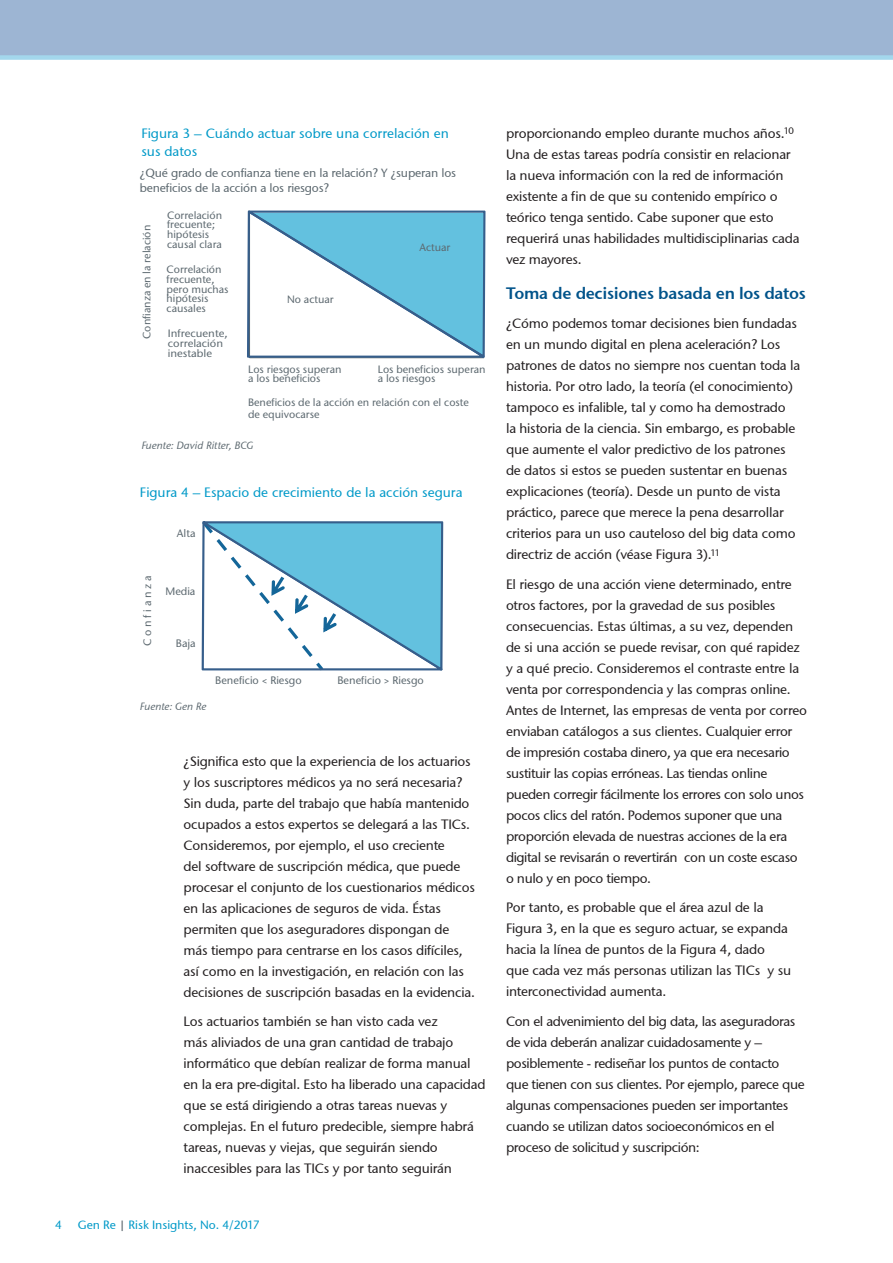
<style>
.page{position:relative;width:893px;height:1263px;background:#fff}
.page>*{position:absolute;margin:0;border:0;box-sizing:border-box;transform-origin:0 0}
.Subhead{font:600 16.5px "Stone Sans GC Re";letter-spacing:-.02em;color:#00538a}
.Bodytext{font:13.5px/21px "Stone Sans GC Re";letter-spacing:-.015em;color:#231f20}
.Grafic_Headline{font:13.5px/18px "Stone Sans GC Re";color:#0099c8}
.Bodytext-2{font:12px/15px "Stone Sans GC Re";letter-spacing:-.015em;color:#5c686f}
.t1{font:12px "Stone Sans GC Re";color:#0099c8}
.t2{font:10.8px "Stone Sans GC Re";color:#5d6970}
.t3{font:10.65px/9.6px "Stone Sans GC Re";color:#5d6970}
.t4{font:10.65px/9.6px "Stone Sans GC Re";color:#5d6970;scale:1.05 1}
.Source{font:italic 10.5px "Stone Sans GC Re";color:#5c686f}
.s1{color:#5c686f}
</style>
<div class="page">
<div style="left:0;top:0;width:893px;height:55px;background:#9db5d3"></div>
<div style="left:0;top:55px;width:893px;height:5px;background:#a3d7ec"></div>
<svg style="left:202px;top:521px;width:241px;height:149px"></svg>
<svg style="left:247px;top:211px;width:238px;height:147px"></svg>
<p class="Grafic_Headline" style="left:141px;top:124px;width:309px">Figura 3 – Cuándo actuar sobre una correlación en sus datos</p>
<p class="Bodytext-2" style="left:140px;top:165px;width:318px">¿Qué grado de confianza tiene en la relación? Y ¿superan los beneficios de la acción a los riesgos?</p>
<p class="t3" style="left:142px;top:339px;width:115px;rotate:-90deg">Confianza en la relación</p>
<p class="t3" style="left:167px;top:210px;width:57px">Correlación frecuente; hipótesis causal clara</p>
<p class="t3" style="left:167px;top:265px;width:63px">Correlación frecuente, pero muchas hipótesis causales</p>
<p class="t4" style="left:168px;top:329px;width:58px">Infrecuente, correlación inestable</p>
<p class="t3" style="left:287px;top:295px;width:48px">No actuar</p>
<p class="t3" style="left:419px;top:243px;width:32px">Actuar</p>
<p class="t3" style="left:378px;top:364px;width:109px">Los beneficios superan a los riesgos</p>
<p class="t3" style="left:248px;top:395px;width:222px;line-height:12.8px">Beneficios de la acción en relación con el coste de equivocarse</p>
<p class="t3" style="left:248px;top:364px;width:95px">Los riesgos superan a los beneficios</p>
<p class="Source" style="left:141px;top:439px;width:113px">Fuente: David Ritter, BCG</p>
<p class="Grafic_Headline" style="left:140px;top:484px;width:324px">Figura 4 – Espacio de crecimiento de la acción segura</p>
<p class="t2" style="left:177px;top:526px;width:20px">Alta</p>
<p class="t2" style="left:141px;top:646px;width:73px;rotate:-90deg">C o n f i a n z a</p>
<p class="t2" style="left:166px;top:585px;width:31px">Media</p>
<p class="t2" style="left:176px;top:637px;width:21px">Baja</p>
<p class="Source" style="left:140px;top:700px;width:68px">Fuente: Gen Re</p>
<p class="t2" style="left:215px;top:674px;width:88px">Beneficio &lt; Riesgo</p>
<p class="t2" style="left:337px;top:673px;width:88px">Beneficio &gt; Riesgo</p>
<p class="Bodytext" style="left:184px;top:750px;width:293px">¿Significa esto que la experiencia de los actuarios y los suscriptores médicos ya no será necesaria?<br>Sin duda, parte del trabajo que había mantenido ocupados a estos expertos se delegará a las TICs.<br>Consideremos, por ejemplo, el uso creciente<br>del software de suscripción médica, que puede procesar el conjunto de los cuestionarios médicos en las aplicaciones de seguros de vida. Éstas permiten que los aseguradores dispongan de más tiempo para centrarse en los casos difíciles, así como en la investigación, en relación con las decisiones de suscripción basadas en la evidencia.</p>
<p class="Bodytext" style="left:184px;top:1011px;width:303px">Los actuarios también se han visto cada vez<br>más aliviados de una gran cantidad de trabajo informático que debían realizar de forma manual en la era pre-digital. Esto ha liberado una capacidad que se está dirigiendo a otras tareas nuevas y complejas. En el futuro predecible, siempre habrá tareas, nuevas y viejas, que seguirán siendo inaccesibles para las TICs y por tanto seguirán</p>
<p class="t1" style="left:55px;top:1218px;width:8px">4</p>
<p class="t1" style="left:78px;top:1218px;width:183px">Gen Re <span class="s1">|</span> Risk Insights, No. 4/2017</p>
<p class="Bodytext" style="left:506px;top:122px;width:295px">proporcionando empleo durante muchos años.<sup>10<br></sup>Una de estas tareas podría consistir en relacionar la nueva información con la red de información existente a fin de que su contenido empírico o teórico tenga sentido. Cabe suponer que esto requerirá unas habilidades multidisciplinarias cada vez mayores.</p>
<p class="Subhead" style="left:506px;top:283px;width:301px">Toma de decisiones basada en los datos</p>
<p class="Bodytext" style="left:506px;top:313px;width:296px">¿Cómo podemos tomar decisiones bien fundadas en un mundo digital en plena aceleración? Los patrones de datos no siempre nos cuentan toda la historia. Por otro lado, la teoría (el conocimiento) tampoco es infalible, tal y como ha demostrado<br>la historia de la ciencia. Sin embargo, es probable que aumente el valor predictivo de los patrones de datos si estos se pueden sustentar en buenas explicaciones (teoría). Desde un punto de vista práctico, parece que merece la pena desarrollar criterios para un uso cauteloso del big data como directriz de acción (véase Figura 3).<sup>11</sup></p>
<p class="Bodytext" style="left:506px;top:573px;width:303px">El riesgo de una acción viene determinado, entre otros factores, por la gravedad de sus posibles consecuencias. Estas últimas, a su vez, dependen de si una acción se puede revisar, con qué rapidez y a qué precio. Consideremos el contraste entre la venta por correspondencia y las compras online.<br>Antes de Internet, las empresas de venta por correo enviaban catálogos a sus clientes. Cualquier error de impresión costaba dinero, ya que era necesario sustituir las copias erróneas. Las tiendas online pueden corregir fácilmente los errores con solo unos pocos clics del ratón. Podemos suponer que una proporción elevada de nuestras acciones de la era digital se revisarán o revertirán con un coste escaso o nulo y en poco tiempo.</p>
<p class="Bodytext" style="left:506px;top:897px;width:287px">Por tanto, es probable que el área azul de la Figura 3, en la que es seguro actuar, se expanda hacia la línea de puntos de la Figura 4, dado<br>que cada vez más personas utilizan las TICs y su interconectividad aumenta.</p>
<p class="Bodytext" style="left:506px;top:1010px;width:300px">Con el advenimiento del big data, las aseguradoras de vida deberán analizar cuidadosamente y – posiblemente - rediseñar los puntos de contacto que tienen con sus clientes. Por ejemplo, parece que algunas compensaciones pueden ser importantes cuando se utilizan datos socioeconómicos en el proceso de solicitud y suscripción:</p>
</div>
